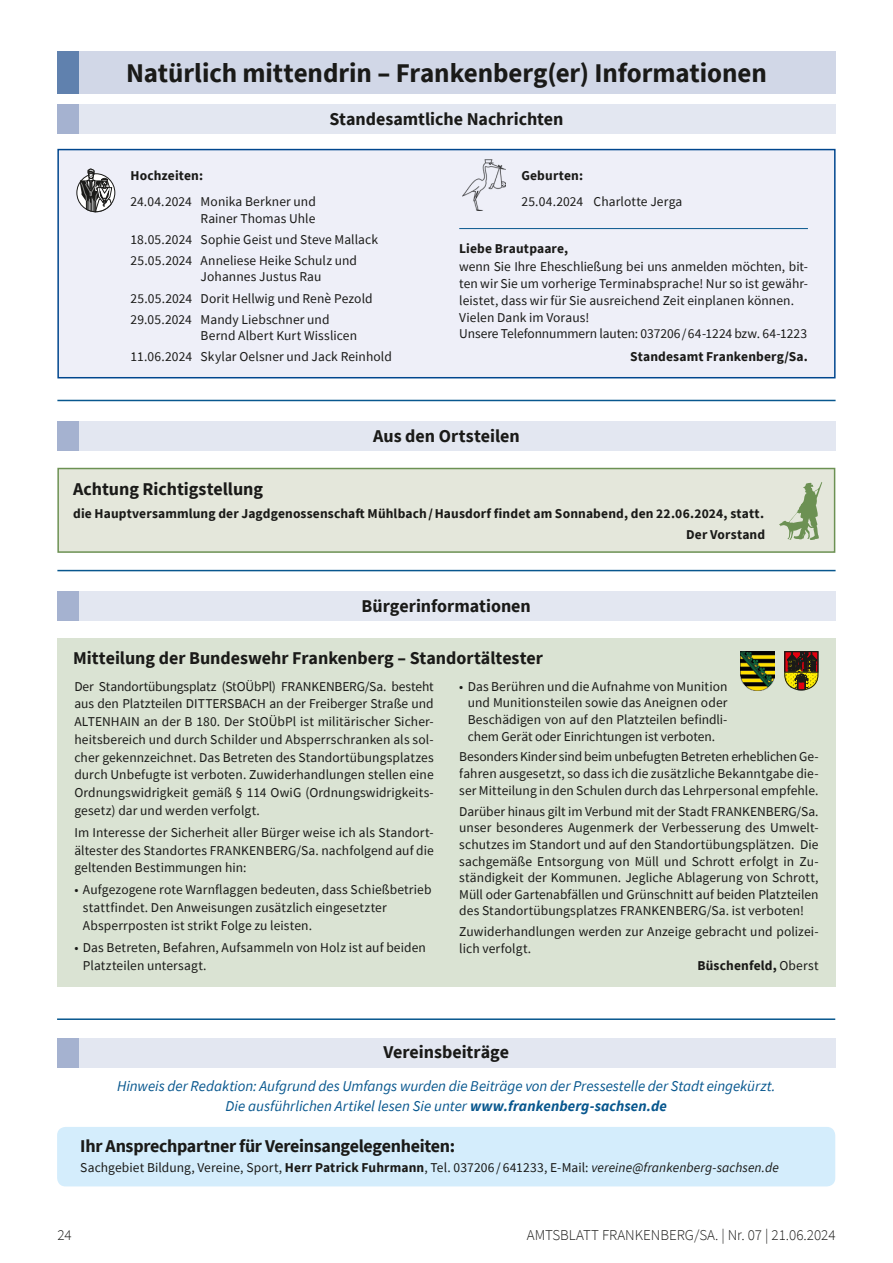
<style>
.page{position:relative;width:893px;height:1263px;background:#fff}
.page>*{position:absolute;margin:0;border:0;box-sizing:border-box;transform-origin:0 0}
.t1{font:700 27px "Source Sans Pro";letter-spacing:-.005em;color:#1a1a18}
.t2{font:700 18px "Source Sans Pro";color:#1a1a18}
.t3{font:700 18px "Source Sans Pro";letter-spacing:-.02em;color:#1a1a18}
.t4{font:italic 15px/19.5px "Source Sans Pro";letter-spacing:-.005em;color:#08578e;text-align:center}
.t5{font:300 15px "Source Sans Pro";color:#1a1a18}
.t6{font:13.5px/17.7px "Source Sans Pro";letter-spacing:.005em;color:#1a1a18}
.t7{font:700 13.5px/20.7px "Source Sans Pro";letter-spacing:.01em;color:#1a1a18;text-align:right}
.s1{font-weight:400}
.s2{font-weight:700}
.s3{font-style:italic}
</style>
<div class="page">
<div style="left:57px;top:149px;width:779px;height:229px;background:#eeeff8;border:2px solid #00468e"></div>
<svg style="left:77px;top:174px;width:38px;height:38px"></svg>
<div style="left:77px;top:174px;width:38px;height:38px;border:1px solid #1a1a18;border-radius:50%"></div>
<svg style="left:80px;top:169px;width:32px;height:43px"></svg>
<img style="left:463px;top:159px;width:42px;height:52px">
<div style="left:57px;top:51px;width:779px;height:43px;background:#d1d7e7"></div>
<div style="left:58px;top:51px;width:21px;height:43px;background:#6081ae"></div>
<div style="left:64px;top:104px;width:772px;height:30px;background:#e3e7f1"></div>
<div style="left:57px;top:104px;width:22px;height:30px;background:#a5b2d0"></div>
<hr style="left:459px;top:228px;width:349px;height:1px;background:#08578e">
<div style="left:57px;top:468px;width:778px;height:85px;background:#e4e7db;border:2px solid #6c9153"></div>
<svg style="left:779px;top:482px;width:43px;height:58px"></svg>
<hr style="left:57px;top:400px;width:779px;height:1px;background:#08578e">
<div style="left:64px;top:421px;width:772px;height:30px;background:#e3e7f1"></div>
<div style="left:57px;top:421px;width:22px;height:30px;background:#a5b2d0"></div>
<div style="left:64px;top:591px;width:771px;height:30px;background:#e3e7f1"></div>
<div style="left:57px;top:591px;width:21px;height:30px;background:#a5b2d0"></div>
<hr style="left:57px;top:570px;width:779px;height:1px;background:#08578e">
<div style="left:57px;top:638px;width:779px;height:348px;background:#dae3d3"></div>
<svg style="left:784px;top:651px;width:34px;height:39px"></svg>
<img style="left:740px;top:651px;width:34px;height:39px">
<div style="left:64px;top:1037px;width:771px;height:30px;background:#e3e7f1"></div>
<div style="left:57px;top:1037px;width:21px;height:30px;background:#a5b2d0"></div>
<hr style="left:57px;top:1018px;width:778px;height:2px;background:#08578e">
<div style="left:57px;top:1127px;width:778px;height:59px;background:#d4edfc;border-radius:9px"></div>
<h1 class="t1" style="left:126px;top:55px;width:642px">Natürlich mittendrin – Frankenberg(er) Informationen</h1>
<h2 class="t2" style="left:329px;top:107px;width:236px">Standesamtliche Nachrichten</h2>
<p class="t7" style="left:130px;top:165px;width:74px">Hochzeiten:</p>
<p class="t6" style="left:130px;top:193px;width:187px;line-height:16.8px;text-align:right">24.04.2024 Monika Berkner und<br>Rainer Thomas Uhle</p>
<p class="t6" style="left:130px;top:229px;width:249px;line-height:21px">18.05.2024 Sophie Geist und Steve Mallack<br>25.05.2024 Anneliese Heike Schulz und</p>
<p class="t6" style="left:130px;top:266px;width:244px;line-height:21px;text-indent:70px">Johannes Justus Rau<br>25.05.2024 Dorit Hellwig und Renè Pezold<br>29.05.2024 Mandy Liebschner und</p>
<p class="t6" style="left:130px;top:325px;width:263px;line-height:21px;text-indent:70px">Bernd Albert Kurt Wisslicen<br>11.06.2024 Skylar Oelsner und Jack Reinhold</p>
<p class="t7" style="left:521px;top:165px;width:63px">Geburten:</p>
<p class="t6" style="left:521px;top:192px;width:163px">25.04.2024 Charlotte Jerga</p>
<p class="t7" style="left:459px;top:237px;width:110px">Liebe Brautpaare,</p>
<p class="t6" style="left:459px;top:258px;width:350px;line-height:16.8px">wenn Sie Ihre Eheschließung bei uns anmelden möchten, bit&shy;ten wir Sie um vorherige Terminabsprache! Nur so ist gewähr&shy;leistet, dass wir für Sie ausreichend Zeit einplanen können.<br>Vielen Dank im Voraus!<br>Unsere Telefonnummern lauten: 037206/64-1224 bzw. 64-1223</p>
<p class="t7" style="left:630px;top:346px;width:179px">Standesamt Frankenberg/Sa.</p>
<h2 class="t2" style="left:373px;top:423px;width:148px">Aus den Ortsteilen</h2>
<h2 class="t2" style="left:73px;top:477px;width:191px">Achtung Richtigstellung</h2>
<p class="t7" style="left:73px;top:503px;width:693px">die Hauptversammlung der Jagdgenossenschaft Mühlbach/Hausdorf findet am Sonnabend, den 22.06.2024, statt.<br>Der Vorstand</p>
<h2 class="t2" style="left:362px;top:594px;width:171px">Bürgerinformationen</h2>
<h2 class="t2" style="left:73px;top:646px;width:471px">Mitteilung der Bundeswehr Frankenberg – Standortältester</h2>
<p class="t6" style="left:74px;top:677px;width:361px;text-align:justify">Der Standortübungsplatz (StOÜbPl) FRANKENBERG/Sa. besteht aus den Platzteilen DITTERSBACH an der Freiberger Straße und ALTENHAIN an der B 180. Der StOÜbPl ist militärischer Sicher&shy;heitsbereich und durch Schilder und Absperrschranken als sol&shy;cher gekennzeichnet. Das Betreten des Standortübungsplatzes durch Unbefugte ist verboten. Zuwiderhandlungen stellen eine Ordnungswidrigkeit gemäß § 114 OwiG (Ordnungswidrigkeits&shy;gesetz) dar und werden verfolgt.</p>
<p class="t6" style="left:74px;top:823px;width:361px;text-align:justify">Im Interesse der Sicherheit aller Bürger weise ich als Standort&shy;ältester des Standortes FRANKENBERG/Sa. nachfolgend auf die geltenden Bestimmungen hin:</p>
<p class="t6" style="left:83px;top:881px;width:350px;text-indent:-9px">• Aufgezogene rote Warnflaggen bedeuten, dass Schießbetrieb stattfindet. Den Anweisungen zusätzlich eingesetzter<br>Absperrposten ist strikt Folge zu leisten.</p>
<p class="t6" style="left:83px;top:938px;width:345px;text-indent:-9px">• Das Betreten, Befahren, Aufsammeln von Holz ist auf beiden<br>Platzteilen untersagt.</p>
<p class="t6" style="left:468px;top:678px;width:261px;line-height:16.6px;text-align:justify;text-indent:-9px">• Das Berühren und die Aufnahme von Munition und Munitionsteilen sowie das Aneignen oder Beschädigen von auf den Platzteilen befindli&shy;chem Gerät oder Einrichtungen ist verboten.</p>
<p class="t6" style="left:459px;top:748px;width:361px;line-height:16.6px;text-align:justify">Besonders Kinder sind beim unbefugten Betreten erheblichen Ge&shy;fahren ausgesetzt, so dass ich die zusätzliche Bekanntgabe die&shy;ser Mitteilung in den Schulen durch das Lehrpersonal empfehle.</p>
<p class="t6" style="left:459px;top:803px;width:361px;line-height:16.6px;text-align:justify">Darüber hinaus gilt im Verbund mit der Stadt FRANKENBERG/Sa. unser besonderes Augenmerk der Verbesserung des Umwelt&shy;schutzes im Standort und auf den Standortübungsplätzen. Die sachgemäße Entsorgung von Müll und Schrott erfolgt in Zu&shy;ständigkeit der Kommunen. Jegliche Ablagerung von Schrott, Müll oder Gartenabfällen und Grünschnitt auf beiden Platzteilen des Standortübungsplatzes FRANKENBERG/Sa. ist verboten!</p>
<p class="t6" style="left:459px;top:923px;width:361px">Zuwiderhandlungen werden zur Anzeige gebracht und polizei-</p>
<p class="t6" style="left:459px;top:940px;width:73px">lich verfolgt.</p>
<p class="t7" style="left:697px;top:955px;width:123px">Büschenfeld, <span class="s1">Oberst</span></p>
<h2 class="t2" style="left:383px;top:1040px;width:127px">Vereinsbeiträge</h2>
<p class="t4" style="left:117px;top:1076px;width:660px">Hinweis der Redaktion: Aufgrund des Umfangs wurden die Beiträge von der Pressestelle der Stadt eingekürzt.<br>Die ausführlichen Artikel lesen Sie unter <span class="s2">www.frankenberg-sachsen.de</span></p>
<h2 class="t3" style="left:80px;top:1134px;width:376px">Ihr Ansprechpartner für Vereinsangelegenheiten:</h2>
<p class="t6" style="left:80px;top:1159px;width:700px">Sachgebiet Bildung, Vereine, Sport, <span class="s2">Herr Patrick Fuhrmann</span>, Tel. 037206 / 641233, E-Mail: <span class="s3">vereine@frankenberg-sachsen.de</span></p>
<p class="t5" style="left:57px;top:1225px;width:16px">24</p>
<p class="t5" style="left:527px;top:1225px;width:310px">AMTSBLATT FRANKENBERG/SA. | N R. 07 | 21.06.2024</p>
</div>
